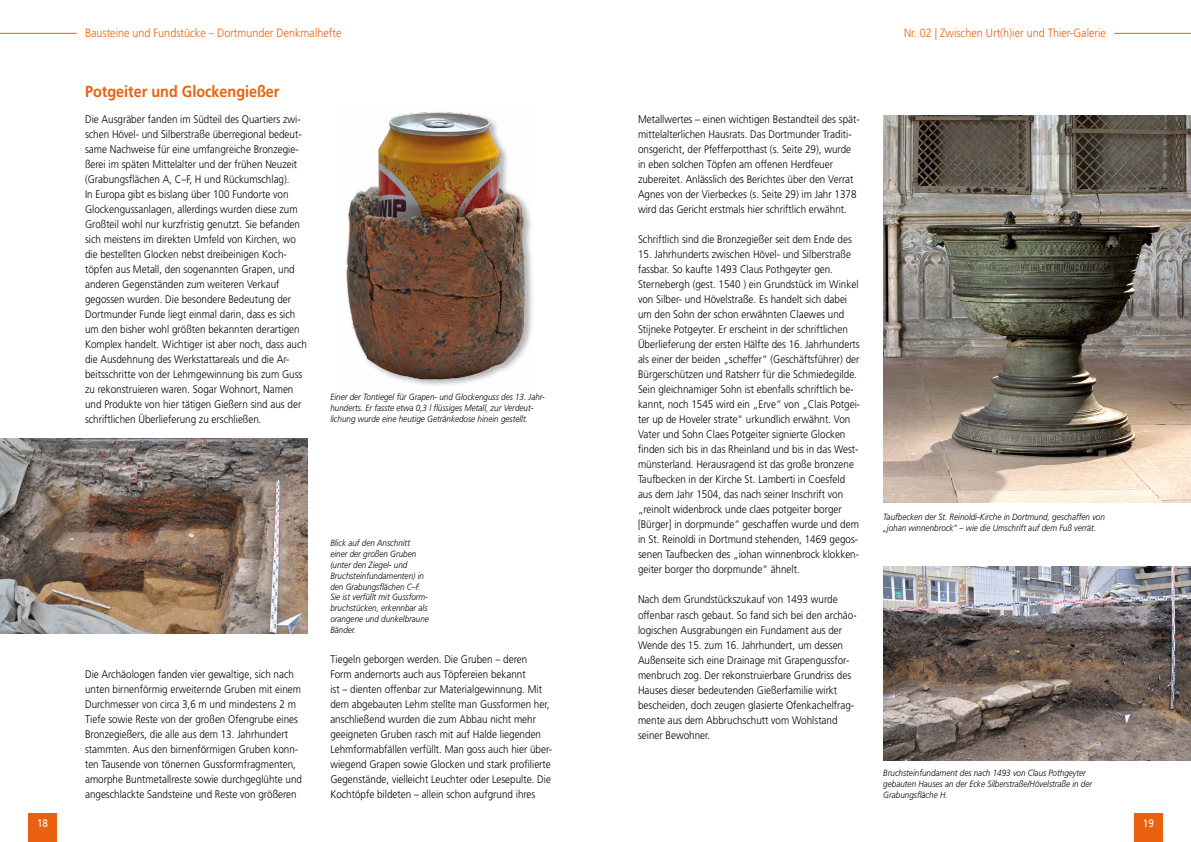
<style>
.page{position:relative;width:1191px;height:842px;background:#fff}
.page>*{position:absolute;margin:0;border:0;box-sizing:border-box;transform-origin:0 0}
.t1{font:700 16px "Frutiger LT";color:#e9600f;scale:.9 1}
.t2{font:300 12px "Frutiger LT";color:#e9600f;scale:.9 1}
.t3{font:300 11px/15px "Frutiger LT";color:#000;scale:.9 1}
.t4{font:11px "Frutiger LT";color:#fff;scale:.9 1}
.t5{font:italic 300 9px/10.8px "Frutiger LT";color:#000;scale:.9 1}
</style>
<div class="page">
<img style="left:883px;top:116px;width:308px;height:387px">
<img style="left:883px;top:566px;width:308px;height:194px">
<img style="left:0;top:438px;width:308px;height:195px">
<img style="left:346px;top:112px;width:187px;height:274px">
<div style="left:28px;top:813px;width:29px;height:29px;background:#e9600f"></div>
<div style="left:1134px;top:813px;width:28px;height:29px;background:#e9600f"></div>
<hr style="left:0;top:33px;width:77px;height:1px;background:#e9600f">
<hr style="left:1114px;top:33px;width:77px;height:1px;background:#e9600f">
<p class="t2" style="left:85px;top:26px;width:286px">Bausteine und Fundstücke – Dortmunder Denkmalhefte</p>
<p class="t2" style="left:904px;top:26px;width:226px">Nr. 02 | Zwischen Urt(h)ier und Thier-Galerie</p>
<h1 class="t1" style="left:85px;top:82px;width:218px">Potgeiter und Glockengießer</h1>
<p class="t3" style="left:85px;top:112px;width:248px">Die Ausgräber fanden im Südteil des Quartiers zwi&shy;schen Hövel- und Silberstraße überregional bedeut&shy;same Nachweise für eine umfangreiche Bronzegie&shy;ßerei im späten Mittelalter und der frühen Neuzeit (Grabungsflächen A, C–F, H und Rückumschlag).<br>In Europa gibt es bislang über 100 Fundorte von Glockengussanlagen, allerdings wurden diese zum Großteil wohl nur kurzfristig genutzt. Sie befanden sich meistens im direkten Umfeld von Kirchen, wo die bestellten Glocken nebst dreibeinigen Koch&shy;töpfen aus Metall, den sogenannten Grapen, und anderen Gegenständen zum weiteren Verkauf gegossen wurden. Die besondere Bedeutung der Dortmunder Funde liegt einmal darin, dass es sich um den bisher wohl größten bekannten derartigen Komplex handelt. Wichtiger ist aber noch, dass auch die Ausdehnung des Werkstattareals und die Ar&shy;beitsschritte von der Lehmgewinnung bis zum Guss zu rekonstruieren waren. Sogar Wohnort, Namen und Produkte von hier tätigen Gießern sind aus der schriftlichen Überlieferung zu erschließen.</p>
<p class="t3" style="left:638px;top:112px;width:248px">Metallwertes – einen wichtigen Bestandteil des spät&shy;mittelalterlichen Hausrats. Das Dortmunder Traditi&shy;onsgericht, der Pfefferpotthast (s. Seite 29), wurde in eben solchen Töpfen am offenen Herdfeuer zubereitet. Anlässlich des Berichtes über den Verrat Agnes von der Vierbeckes (s. Seite 29) im Jahr 1378 wird das Gericht erstmals hier schriftlich erwähnt.</p>
<p class="t3" style="left:638px;top:232px;width:239px">Schriftlich sind die Bronzegießer seit dem Ende des</p>
<p class="t3" style="left:638px;top:247px;width:248px">15. Jahrhunderts zwischen Hövel- und Silberstraße fassbar. So kaufte 1493 Claus Pothgeyter gen.<br>Sternebergh (gest. 1540 ) ein Grundstück im Winkel von Silber- und Hövelstraße. Es handelt sich dabei um den Sohn der schon erwähnten Claewes und Stijneke Potgeyter. Er erscheint in der schriftlichen Überlieferung der ersten Hälfte des 16. Jahrhunderts als einer der beiden „scheffer“ (Geschäftsführer) der Bürgerschützen und Ratsherr für die Schmiedegilde.<br>Sein gleichnamiger Sohn ist ebenfalls schriftlich be&shy;kannt, noch 1545 wird ein „Erve“ von „Clais Potgei&shy;ter up de Hoveler strate“ urkundlich erwähnt. Von Vater und Sohn Claes Potgeiter signierte Glocken finden sich bis in das Rheinland und bis in das West&shy;münsterland. Herausragend ist das große bronzene Taufbecken in der Kirche St. Lamberti in Coesfeld aus dem Jahr 1504, das nach seiner Inschrift von „reinolt widenbrock unde claes potgeiter borger [Bürger] in dorpmunde“ geschaffen wurde und dem in St. Reinoldi in Dortmund stehenden, 1469 gegos&shy;senen Taufbecken des „iohan winnenbrock klokken&shy;geiter borger tho dorpmunde“ ähnelt.</p>
<p class="t3" style="left:638px;top:592px;width:244px">Nach dem Grundstückszukauf von 1493 wurde offenbar rasch gebaut. So fand sich bei den archäo&shy;logischen Ausgrabungen ein Fundament aus der Wende des 15. zum 16. Jahrhundert, um dessen Außenseite sich eine Drainage mit Grapengussfor&shy;menbruch zog. Der rekonstruierbare Grundriss des Hauses dieser bedeutenden Gießerfamilie wirkt bescheiden, doch zeugen glasierte Ofenkachelfrag&shy;mente aus dem Abbruchschutt vom Wohlstand seiner Bewohner.</p>
<p class="t5" style="left:330px;top:392px;width:240px">Einer der Tontiegel für Grapen- und Glockenguss des 13. Jahr&shy;hunderts. Er fasste etwa 0,3 l flüssiges Metall, zur Verdeut&shy;lichung wurde eine heutige Getränkedose hinein gestellt.</p>
<p class="t5" style="left:330px;top:538px;width:111px">Blick auf den Anschnitt einer der großen Gruben (unter den Ziegel- und<br>Bruchsteinfundamenten) in den Grabungsflächen C–F.<br>Sie ist verfüllt mit Gussform&shy;bruchstücken, erkennbar als orangene und dunkelbraune<br>Bänder.</p>
<p class="t3" style="left:330px;top:652px;width:248px">Tiegeln geborgen werden. Die Gruben – deren<br>Form andernorts auch aus Töpfereien bekannt<br>ist – dienten offenbar zur Materialgewinnung. Mit dem abgebauten Lehm stellte man Gussformen her, anschließend wurden die zum Abbau nicht mehr geeigneten Gruben rasch mit auf Halde liegenden Lehmformabfällen verfüllt. Man goss auch hier über&shy;wiegend Grapen sowie Glocken und stark profilierte Gegenstände, vielleicht Leuchter oder Lesepulte. Die Kochtöpfe bildeten – allein schon aufgrund ihres</p>
<p class="t3" style="left:85px;top:667px;width:243px">Die Archäologen fanden vier gewaltige, sich nach unten birnenförmig erweiternde Gruben mit einem Durchmesser von circa 3,6 m und mindestens 2 m Tiefe sowie Reste von der großen Ofengrube eines Bronzegießers, die alle aus dem 13. Jahrhundert stammten. Aus den birnenförmigen Gruben konn&shy;ten Tausende von tönernen Gussformfragmenten, amorphe Buntmetallreste sowie durchgeglühte und angeschlackte Sandsteine und Reste von größeren</p>
<p class="t5" style="left:883px;top:512px;width:248px">Taufbecken der St. Reinoldi-Kirche in Dortmund, geschaffen von „johan winnenbrock“ – wie die Umschrift auf dem Fuß verrät.</p>
<p class="t5" style="left:883px;top:768px;width:234px">Bruchsteinfundament des nach 1493 von Claus Pothgeyter gebauten Hauses an der Ecke Silberstraße/Hövelstraße in der<br>Grabungsfläche H.</p>
<p class="t4" style="left:37px;top:817px;width:14px">18</p>
<p class="t4" style="left:1142px;top:817px;width:14px">19</p>
</div>
